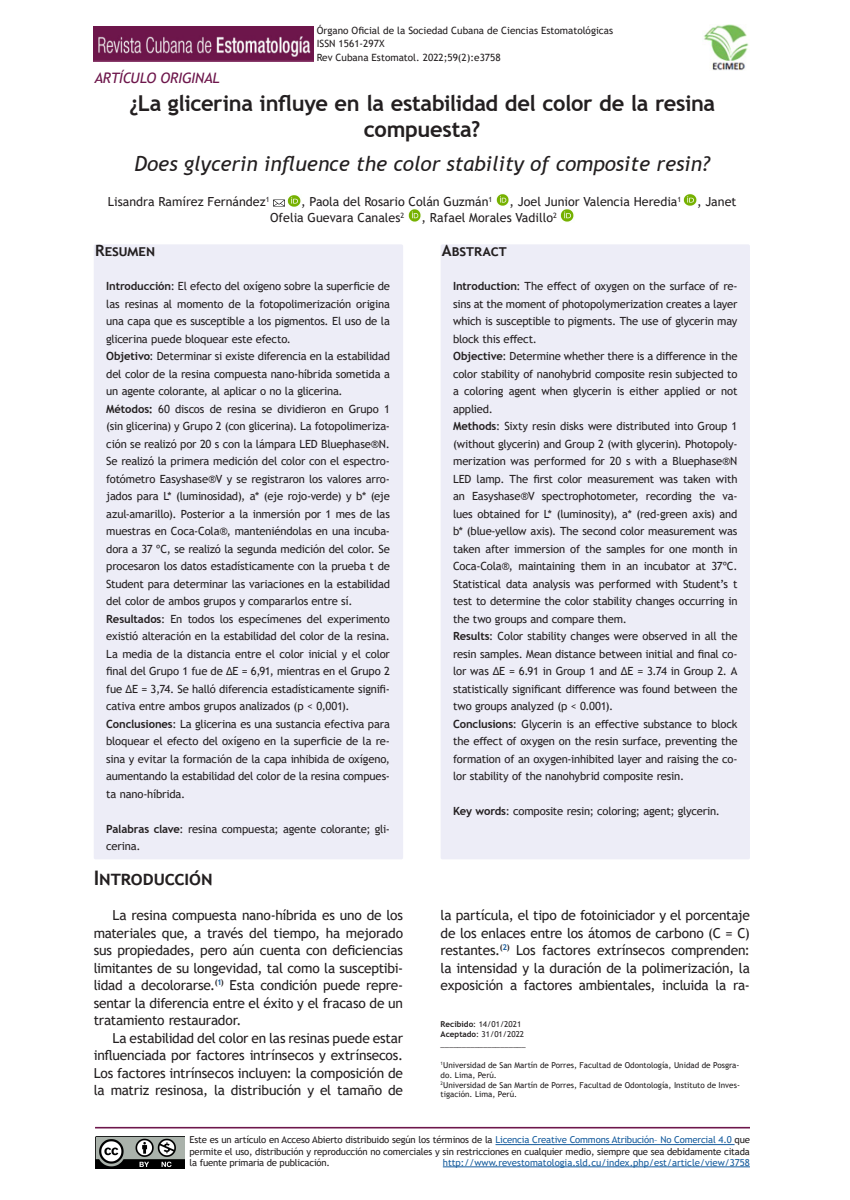
<style>
.page{position:relative;width:850px;height:1200px;background:#fff}
.page>*{position:absolute;margin:0;border:0;box-sizing:border-box;transform-origin:0 0}
._01_Título{font:700 21.88px/26.2px "Trebuchet MS";letter-spacing:-.02em;color:#231f20;text-align:center}
._02_Titulo_Lang{font:italic 20.62px "Trebuchet MS";color:#231f20}
._01_Val{font:700 20px "Trebuchet MS";color:#231f20}
._04_Título_resumen{font:700 15.62px "Trebuchet MS";letter-spacing:.01em;color:#231f20}
.t1{font:italic 14.38px "Trebuchet MS";letter-spacing:-.02em;color:#6d164b}
._00_Cuerpo_de_texto{font:13.75px/17.5px "Trebuchet MS";letter-spacing:-.02em;color:#231f20;text-align:justify}
.t2{font:12.5px "Trebuchet MS";color:#231f20}
._06_Cuerpo_resumen{font:11.25px/17.5px "Trebuchet MS";letter-spacing:-.02em;color:#231f20;text-align:justify}
.t3{font:10px/13.8px "Trebuchet MS";color:#231f20}
.t4{font:9.56px/11.5px "Trebuchet MS";letter-spacing:-.02em;color:#231f20;text-align:justify}
.t5{font:9.56px "Trebuchet MS";color:#175d9e}
._06_Afiliación{font:8.12px/9.8px "Trebuchet MS";color:#231f20}
.s1{font-weight:700}
.s2{color:#175d9e}
</style>
<div class="page">
<img style="left:703px;top:24px;width:46px;height:46px">
<hr style="left:496px;top:1144px;width:239px;height:1px;background:#175d9e">
<hr style="left:443px;top:1167px;width:307px;height:1px;background:#175d9e">
<img style="left:95px;top:1136px;width:90px;height:33px">
<hr style="left:95px;top:1127px;width:655px;height:1px;background:#6d164b">
<img style="left:94px;top:26px;width:219px;height:36px">
<svg style="left:273px;top:195px;width:28px;height:12px"></svg>
<img style="left:496px;top:194px;width:13px;height:12px">
<svg style="left:684px;top:194px;width:13px;height:12px"></svg>
<img style="left:408px;top:209px;width:13px;height:13px">
<svg style="left:561px;top:209px;width:13px;height:13px"></svg>
<div style="left:94px;top:244px;width:309px;height:615px;background:#ededf7;border-radius:2px"></div>
<div style="left:441px;top:244px;width:309px;height:615px;background:#ededf7;border-radius:2px"></div>
<p class="t1" style="left:94px;top:69px;width:127px">ARTÍCULO ORIGINAL</p>
<p class="t3" style="left:317px;top:23px;width:298px">Órgano Oficial de la Sociedad Cubana de Ciencias Estomatológicas<br>ISSN 1561-297X<br>Rev Cubana Estomatol. 2022;59(2):e3758</p>
<p class="_01_Título" style="left:129px;top:90px;width:588px">¿La glicerina influye en la estabilidad del color de la resina compuesta?</p>
<p class="_02_Titulo_Lang" style="left:135px;top:151px;width:577px">Does glycerin influence the color stability of composite resin?</p>
<p class="t2" style="left:108px;top:194px;width:163px">Lisandra Ramírez Fernández<sup>1</sup></p>
<p class="t2" style="left:301px;top:194px;width:193px">, Paola del Rosario Colán Guzmán<sup>1</sup></p>
<p class="t2" style="left:510px;top:194px;width:173px">, Joel Junior Valencia Heredia<sup>1</sup></p>
<p class="t2" style="left:697px;top:194px;width:41px">, Janet</p>
<p class="t2" style="left:270px;top:210px;width:136px">Ofelia Guevara Canales<sup>2</sup></p>
<p class="t2" style="left:422px;top:210px;width:137px">, Rafael Morales Vadillo<sup>2</sup></p>
<p class="_04_Título_resumen" style="left:95px;top:241px;width:62px">Resumen</p>
<p class="_06_Cuerpo_resumen" style="left:106px;top:277px;width:285px"><span class="s1">Introducción</span>: El efecto del oxígeno sobre la superficie de las resinas al momento de la fotopolimerización origina una capa que es susceptible a los pigmentos. El uso de la glicerina puede bloquear este efecto.</p>
<p class="_06_Cuerpo_resumen" style="left:106px;top:347px;width:285px"><span class="s1">Objetivo</span>: Determinar si existe diferencia en la estabilidad del color de la resina compuesta nano-híbrida sometida a un agente colorante, al aplicar o no la glicerina.</p>
<p class="_06_Cuerpo_resumen" style="left:106px;top:400px;width:285px"><span class="s1">Métodos:</span> 60 discos de resina se dividieron en Grupo 1 (sin glicerina) y Grupo 2 (con glicerina). La fotopolimeriza&shy;ción se realizó por 20 s con la lámpara LED Bluephase®N.<br>Se realizó la primera medición del color con el espectro&shy;fotómetro Easyshase®V y se registraron los valores arro&shy;jados para L* (luminosidad), a* (eje rojo-verde) y b* (eje azul-amarillo). Posterior a la inmersión por 1 mes de las muestras en Coca-Cola®, manteniéndolas en una incuba&shy;dora a 37 ºC, se realizó la segunda medición del color. Se procesaron los datos estadísticamente con la prueba t de Student para determinar las variaciones en la estabilidad del color de ambos grupos y compararlos entre sí.</p>
<p class="_06_Cuerpo_resumen" style="left:106px;top:610px;width:285px"><span class="s1">Resultados</span>: En todos los especímenes del experimento existió alteración en la estabilidad del color de la resina.<br>La media de la distancia entre el color inicial y el color final del Grupo 1 fue de ΔE = 6,91, mientras en el Grupo 2 fue ΔE = 3,74. Se halló diferencia estadísticamente signifi&shy;cativa entre ambos grupos analizados (p &lt; 0,001).</p>
<p class="_06_Cuerpo_resumen" style="left:106px;top:715px;width:285px"><span class="s1">Conclusiones</span>: La glicerina es una sustancia efectiva para bloquear el efecto del oxígeno en la superficie de la re&shy;sina y evitar la formación de la capa inhibida de oxígeno, aumentando la estabilidad del color de la resina compues&shy;ta nano-híbrida.</p>
<p class="_06_Cuerpo_resumen" style="left:106px;top:820px;width:285px"><span class="s1">Palabras clave</span>: resina compuesta; agente colorante; gli&shy;cerina.</p>
<p class="_04_Título_resumen" style="left:442px;top:241px;width:65px">Abstract</p>
<p class="_06_Cuerpo_resumen" style="left:453px;top:277px;width:286px"><span class="s1">Introduction</span>: The effect of oxygen on the surface of re&shy;sins at the moment of photopolymerization creates a layer which is susceptible to pigments. The use of glycerin may block this effect.</p>
<p class="_06_Cuerpo_resumen" style="left:453px;top:347px;width:286px"><span class="s1">Objective</span>: Determine whether there is a difference in the color stability of nanohybrid composite resin subjected to a coloring agent when glycerin is either applied or not applied.</p>
<p class="_06_Cuerpo_resumen" style="left:453px;top:417px;width:286px"><span class="s1">Methods</span>: Sixty resin disks were distributed into Group 1 (without glycerin) and Group 2 (with glycerin). Photopoly&shy;merization was performed for 20 s with a Bluephase®N LED lamp. The first color measurement was taken with an Easyshase®V spectrophotometer, recording the va&shy;lues obtained for L* (luminosity), a* (red-green axis) and b* (blue-yellow axis). The second color measurement was taken after immersion of the samples for one month in Coca-Cola®, maintaining them in an incubator at 37ºC.<br>Statistical data analysis was performed with Student’s t test to determine the color stability changes occurring in the two groups and compare them.</p>
<p class="_06_Cuerpo_resumen" style="left:453px;top:627px;width:286px"><span class="s1">Results</span>: Color stability changes were observed in all the resin samples. Mean distance between initial and final co&shy;lor was ΔE = 6.91 in Group 1 and ΔE = 3.74 in Group 2. A statistically significant difference was found between the two groups analyzed (p &lt; 0.001).</p>
<p class="_06_Cuerpo_resumen" style="left:453px;top:715px;width:286px"><span class="s1">Conclusions</span>: Glycerin is an effective substance to block the effect of oxygen on the resin surface, preventing the formation of an oxygen-inhibited layer and raising the co&shy;lor stability of the nanohybrid composite resin.</p>
<p class="_06_Cuerpo_resumen" style="left:453px;top:802px;width:268px"><span class="s1">Key words</span>: composite resin; coloring; agent; glycerin.</p>
<p class="_01_Val" style="left:94px;top:865px;width:120px">Introducción</p>
<p class="_00_Cuerpo_de_texto" style="left:94px;top:906px;width:311px;text-indent:19px">La resina compuesta nano-híbrida es uno de los materiales que, a través del tiempo, ha mejorado sus propiedades, pero aún cuenta con deficiencias limitantes de su longevidad, tal como la susceptibi&shy;lidad a decolorarse.<sup>(</sup><sup>1</sup><sup>)</sup> Esta condición puede repre&shy;sentar la diferencia entre el éxito y el fracaso de un tratamiento restaurador.</p>
<p class="_00_Cuerpo_de_texto" style="left:94px;top:1029px;width:311px;text-indent:19px">La estabilidad del color en las resinas puede estar influenciada por factores intrínsecos y extrínsecos.<br>Los factores intrínsecos incluyen: la composición de la matriz resinosa, la distribución y el tamaño de</p>
<p class="_00_Cuerpo_de_texto" style="left:441px;top:906px;width:311px">la partícula, el tipo de fotoiniciador y el porcentaje de los enlaces entre los átomos de carbono (C = C) restantes.<sup>(</sup><sup>2</sup><sup>)</sup> Los factores extrínsecos comprenden: la intensidad y la duración de la polimerización, la exposición a factores ambientales, incluida la ra-</p>
<p class="_06_Afiliación" style="left:441px;top:1019px;width:82px"><span class="s1">Recibido</span>: 14/01/2021</p>
<p class="_06_Afiliación" style="left:441px;top:1029px;width:85px"><span class="s1">Aceptado</span>: 31/01/2022</p>
<p class="_06_Afiliación" style="left:441px;top:1039px;width:87px">____________________</p>
<p class="_06_Afiliación" style="left:441px;top:1060px;width:300px"><sup>1</sup>Universidad de San Martín de Porres, Facultad de Odontología, Unidad de Posgra&shy;do. Lima, Perú.</p>
<p class="_06_Afiliación" style="left:441px;top:1080px;width:301px"><sup>2</sup>Universidad de San Martín de Porres, Facultad de Odontología, Instituto de Inves&shy;tigación. Lima, Perú.</p>
<p class="t4" style="left:190px;top:1134px;width:562px">Este es un artículo en Acceso Abierto distribuido según los términos de la <span class="s2">Licencia Creative Commons Atribución– No Comercial 4.0</span> que permite el uso, distribución y reproducción no comerciales y sin restricciones en cualquier medio, siempre que sea debidamente citada la fuente primaria de publicación.</p>
<p class="t5" style="left:443px;top:1156px;width:309px">http://www.revestomatologia.sld.cu/index.php/est/article/view/3758</p>
</div>
